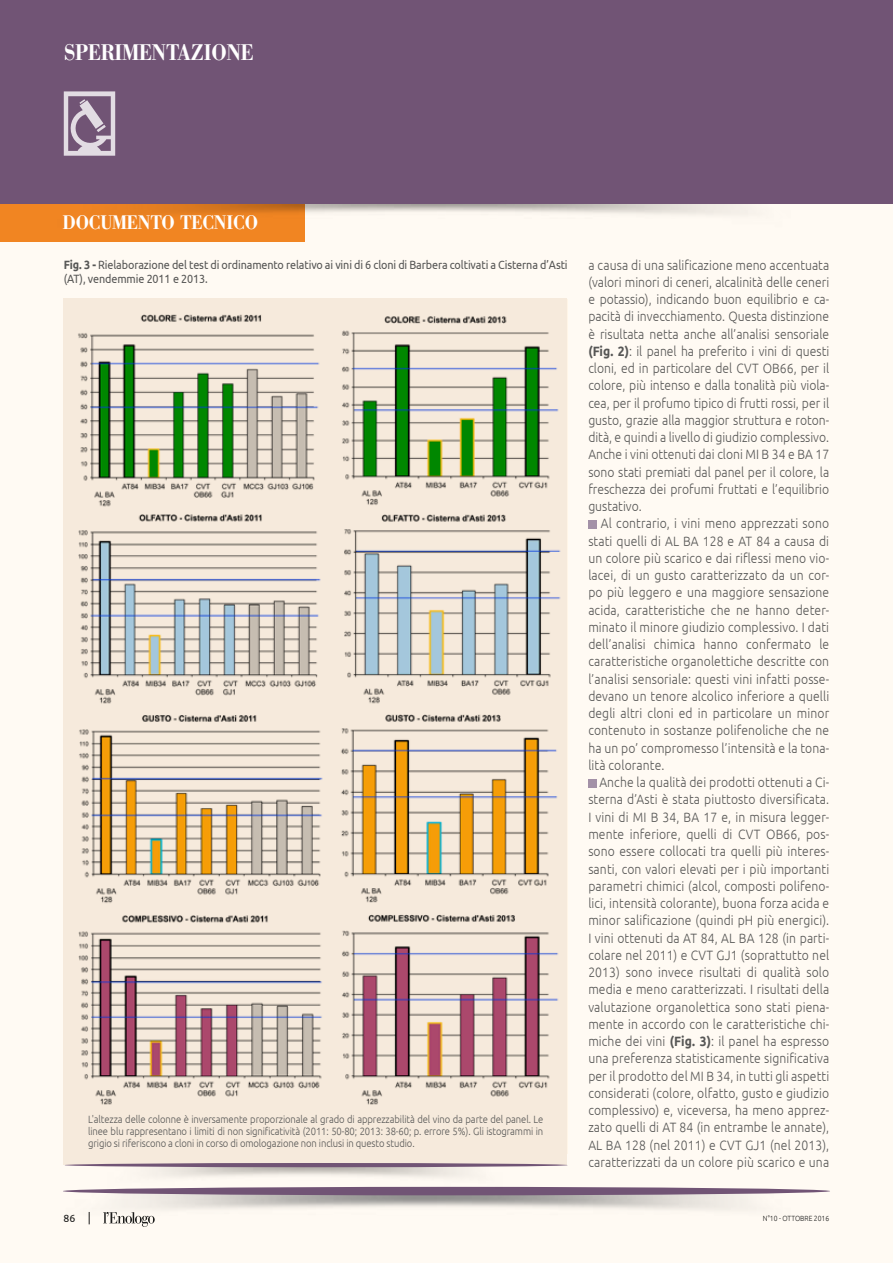
<style>
.page{position:relative;width:893px;height:1263px;background:#fffaf3}
.page>*{position:absolute;margin:0;border:0;box-sizing:border-box;transform-origin:0 0}
.t1{font:500 22.5px "AT Our Bodoni";letter-spacing:-.01em;color:#fff;scale:.9 1}
.t2{font:500 19.5px "AT Our Bodoni";letter-spacing:-.01em;color:#fff;scale:.9 1}
.t3{font:300 13.5px/17.2px "Ubuntu";letter-spacing:.01em;color:#565655;text-align:justify;scale:.9 1}
.t4{font:12px/13.5px "Ubuntu";letter-spacing:-.01em;color:#565655;scale:.9 1}
.t5{font:300 10.5px/12px "Ubuntu";letter-spacing:-.01em;color:#565655;text-align:justify;scale:.9 1}
.t6{font:10.5px "Ubuntu";color:#1b1b1a}
.t7{font:300 7.5px "Ubuntu";color:#1b1b1a;scale:.9 1}
.s1{font-weight:700}
</style>
<div class="page">
<img style="left:304px;top:204px;width:444px;height:27px">
<div style="left:0;top:0;width:893px;height:204px;background:#715475"></div>
<svg style="left:64px;top:91px;width:51px;height:65px"></svg>
<div style="left:0;top:204px;width:304px;height:38px;background:#f18824"></div>
<div style="left:588px;top:520px;width:8px;height:8px;background:#a391a7"></div>
<div style="left:588px;top:779px;width:8px;height:8px;background:#a391a7"></div>
<img style="left:63px;top:1190px;width:767px;height:34px">
<div style="left:63px;top:1187px;width:767px;height:8px;background:#715475;border-radius:50%"></div>
<img style="left:64px;top:300px;width:503px;height:853px">
<img style="left:65px;top:1165px;width:475px;height:29px">
<svg style="left:65px;top:1163px;width:503px;height:4px;background:#785c7a"></svg>
<h1 class="t1" style="left:64px;top:38px;width:213px">SPERIMENTAZIONE</h1>
<h2 class="t2" style="left:63px;top:211px;width:219px">DOCUMENTO TECNICO</h2>
<p class="t4" style="left:64px;top:258px;width:561px"><span class="s1">Fig. 3 -</span> Rielaborazione del test di ordinamento relativo ai vini di 6 cloni di Barbera coltivati a Cisterna d’Asti (AT), vendemmie 2011 e 2013.</p>
<p class="t5" style="left:88px;top:1113px;width:507px">L'altezza delle colonne è inversamente proporzionale al grado di apprezzabilità del vino da parte del panel. Le linee blu rappresentano i limiti di non significatività (2011: 50-80; 2013: 38-60; p. errore 5%). Gli istogrammi in grigio si riferiscono a cloni in corso di omologazione non inclusi in questo studio.</p>
<p class="t3" style="left:588px;top:256px;width:269px">a causa di una salificazione meno accentuata (valori minori di ceneri, alcalinità delle ceneri e potassio), indicando buon equilibrio e ca&shy;pacità di invecchiamento. Questa distinzione è risultata netta anche all’analisi sensoriale <span class="s1">(Fig. 2)</span>: il panel ha preferito i vini di questi cloni, ed in particolare del CVT OB66, per il colore, più intenso e dalla tonalità più viola&shy;cea, per il profumo tipico di frutti rossi, per il gusto, grazie alla maggior struttura e roton&shy;dità, e quindi a livello di giudizio complessivo.<br>Anche i vini ottenuti dai cloni MI B 34 e BA 17 sono stati premiati dal panel per il colore, la freschezza dei profumi fruttati e l’equilibrio gustativo.</p>
<p class="t3" style="left:588px;top:515px;width:269px;text-indent:13px">Al contrario, i vini meno apprezzati sono stati quelli di AL BA 128 e AT 84 a causa di un colore più scarico e dai riflessi meno vio&shy;lacei, di un gusto caratterizzato da un cor&shy;po più leggero e una maggiore sensazione acida, caratteristiche che ne hanno deter&shy;minato il minore giudizio complessivo. I dati dell’analisi chimica hanno confermato le caratteristiche organolettiche descritte con l’analisi sensoriale: questi vini infatti posse&shy;devano un tenore alcolico inferiore a quelli degli altri cloni ed in particolare un minor contenuto in sostanze polifenoliche che ne ha un po’ compromesso l’intensità e la tona&shy;lità colorante.</p>
<p class="t3" style="left:588px;top:773px;width:269px;text-indent:11px">Anche la qualità dei prodotti ottenuti a Ci&shy;sterna d’Asti è stata piuttosto diversificata.<br>I vini di MI B 34, BA 17 e, in misura legger&shy;mente inferiore, quelli di CVT OB66, pos&shy;sono essere collocati tra quelli più interes&shy;santi, con valori elevati per i più importanti parametri chimici (alcol, composti polifeno&shy;lici, intensità colorante), buona forza acida e minor salificazione (quindi pH più energici).<br>I vini ottenuti da AT 84, AL BA 128 (in parti&shy;colare nel 2011) e CVT GJ1 (soprattutto nel 2013) sono invece risultati di qualità solo media e meno caratterizzati. I risultati della valutazione organolettica sono stati piena&shy;mente in accordo con le caratteristiche chi&shy;miche dei vini <span class="s1">(Fig. 3)</span>: il panel ha espresso una preferenza statisticamente significativa per il prodotto del MI B 34, in tutti gli aspetti considerati (colore, olfatto, gusto e giudizio complessivo) e, viceversa, ha meno apprez&shy;zato quelli di AT 84 (in entrambe le annate), AL BA 128 (nel 2011) e CVT GJ1 (nel 2013), caratterizzati da un colore più scarico e una</p>
<p class="t6" style="left:64px;top:1212px;width:13px">86</p>
<p class="t7" style="left:763px;top:1214px;width:75px">N°10 - OTTOBRE 2016</p>
</div>
